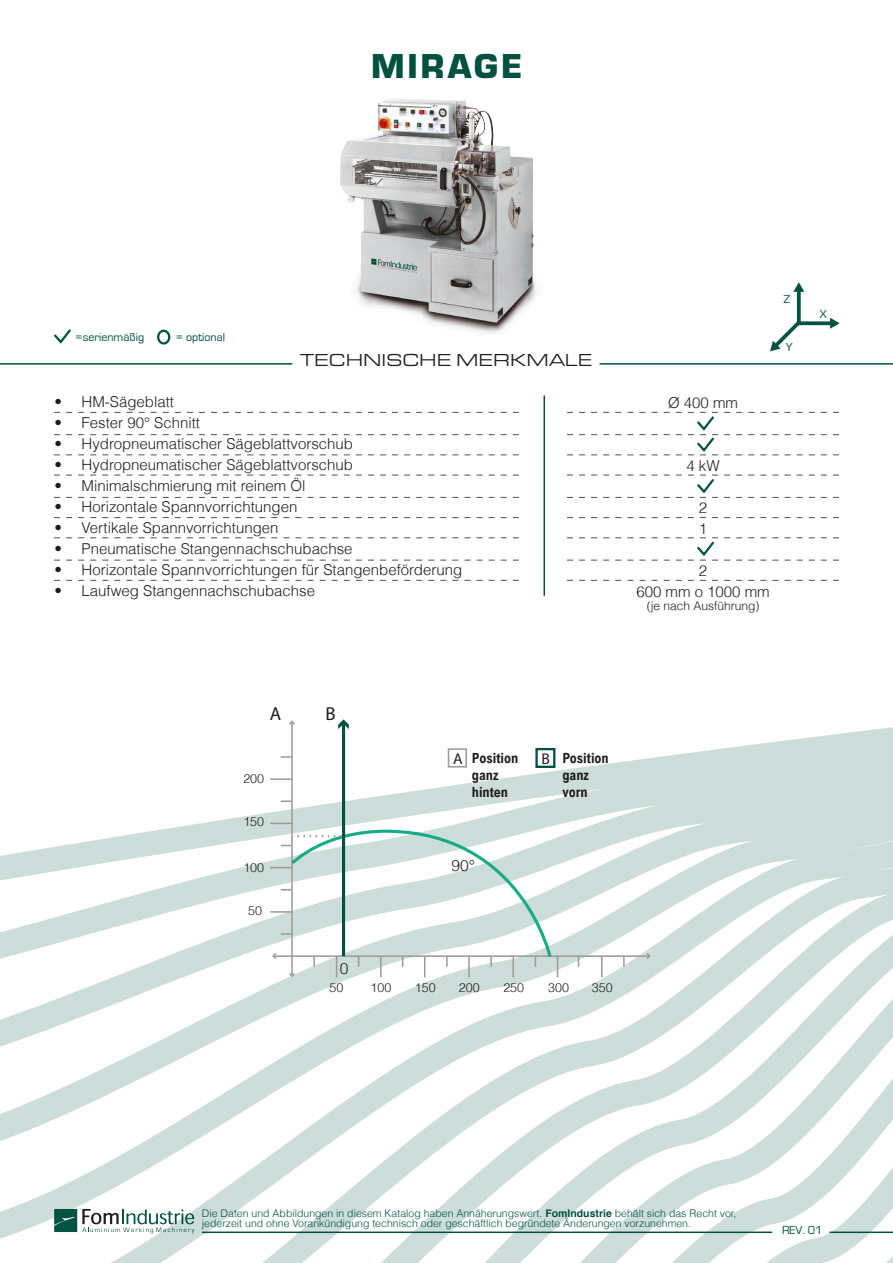
<style>
.page{position:relative;width:893px;height:1263px;background:#fff}
.page>*{position:absolute;margin:0;border:0;box-sizing:border-box;transform-origin:0 0}
.t1{font:900 36px "Eurostile";letter-spacing:.075em;color:#005140}
.t2{font:18.75px "Myriad Pro";color:#1d1d1b}
.t3{font:18px "Eurostile Ext";color:#1d1d1b}
.t4{font:300 15.6px "Helvetica";color:#1d1d1b}
.t5{font:15.6px "Myriad Pro";color:#1d1d1b}
.t6{font:300 15px "Helvetica";color:#1d1d1b}
.t7{font:700 14.1px/16.8px "Arial Nova Cond";color:#1d1d1b}
.t8{font:300 12.45px "Helvetica";color:#1d1d1b}
.t9{font:12px "Eurostile";color:#005240}
.t10{font:300 12px "Helvetica";color:#1d1d1b}
.t11{font:300 10.5px/10.5px "Helvetica";color:#005241}
.s1{font-family:"Myriad Pro";font-weight:400;font-size:15.6px}
.s2{font-weight:700}
</style>
<div class="page">
<svg style="left:0;top:727px;width:893px;height:536px"></svg>
<hr style="left:202px;top:1231px;width:570px;height:2px;background:#005241">
<svg style="left:54px;top:1209px;width:140px;height:24px"></svg>
<hr style="left:544px;top:395px;width:1px;height:201px;background:#005240">
<svg style="left:54px;top:329px;width:17px;height:15px"></svg>
<div style="left:157px;top:330px;width:13px;height:15px;border:2px solid #005240;border-radius:50%"></div>
<hr style="left:830px;top:1231px;width:63px;height:2px;background:#005241">
<svg style="left:54px;top:497px;width:465px;height:1px"></svg>
<svg style="left:54px;top:517px;width:465px;height:1px"></svg>
<svg style="left:567px;top:517px;width:272px;height:1px"></svg>
<svg style="left:54px;top:475px;width:465px;height:1px"></svg>
<svg style="left:54px;top:412px;width:465px;height:1px"></svg>
<svg style="left:54px;top:434px;width:465px;height:1px"></svg>
<svg style="left:54px;top:537px;width:465px;height:1px"></svg>
<svg style="left:54px;top:560px;width:465px;height:1px"></svg>
<svg style="left:770px;top:282px;width:70px;height:70px"></svg>
<svg style="left:567px;top:475px;width:272px;height:23px"></svg>
<svg style="left:54px;top:455px;width:465px;height:1px"></svg>
<svg style="left:567px;top:537px;width:272px;height:24px"></svg>
<svg style="left:567px;top:412px;width:272px;height:44px"></svg>
<svg style="left:54px;top:580px;width:465px;height:1px"></svg>
<svg style="left:567px;top:580px;width:272px;height:1px"></svg>
<img style="left:340px;top:99px;width:197px;height:235px">
<hr style="left:291px;top:722px;width:2px;height:254px;background:#9d9d9d">
<svg style="left:289px;top:720px;width:6px;height:5px"></svg>
<hr style="left:274px;top:955px;width:375px;height:2px;background:#9d9d9d">
<svg style="left:646px;top:953px;width:5px;height:6px"></svg>
<hr style="left:601px;top:956px;width:2px;height:21px;background:#9d9d9d">
<svg style="left:623px;top:957px;width:2px;height:10px"></svg>
<hr style="left:270px;top:822px;width:21px;height:2px;background:#9d9d9d">
<svg style="left:281px;top:800px;width:10px;height:2px"></svg>
<hr style="left:270px;top:778px;width:21px;height:2px;background:#9d9d9d">
<svg style="left:281px;top:756px;width:10px;height:2px"></svg>
<hr style="left:342px;top:723px;width:3px;height:233px;background:#005240">
<svg style="left:338px;top:719px;width:11px;height:10px"></svg>
<svg style="left:270px;top:830px;width:288px;height:147px"></svg>
<div style="left:448px;top:748px;width:19px;height:20px;border:2px solid #9d9d9d"></div>
<div style="left:535px;top:748px;width:20px;height:20px;border:2px solid #005240"></div>
<hr style="left:600px;top:363px;width:293px;height:2px;background:#005241">
<hr style="left:0;top:363px;width:292px;height:2px;background:#005140">
<p class="t1" style="left:371px;top:40px;width:152px">MIRAGE</p>
<p class="t9" style="left:75px;top:330px;width:70px">=serienmäßig</p>
<p class="t9" style="left:176px;top:330px;width:51px">= optional</p>
<p class="t3" style="left:300px;top:347px;width:294px">TECHNISCHE MERKMALE</p>
<p class="t6" style="left:55px;top:392px;width:121px">• HM-Sägeblatt</p>
<p class="t6" style="left:55px;top:413px;width:147px">• Fester 90° Schnitt</p>
<p class="t6" style="left:55px;top:434px;width:300px">• Hydropneumatischer Sägeblattvorschub</p>
<p class="t6" style="left:55px;top:455px;width:300px">• Hydropneumatischer Sägeblattvorschub</p>
<p class="t6" style="left:55px;top:476px;width:252px">• Minimalschmierung mit reinem Öl</p>
<p class="t6" style="left:55px;top:497px;width:244px">• Horizontale Spannvorrichtungen</p>
<p class="t6" style="left:55px;top:518px;width:226px">• Vertikale Spannvorrichtungen</p>
<p class="t6" style="left:55px;top:539px;width:299px">• Pneumatische Stangennachschubachse</p>
<p class="t6" style="left:55px;top:560px;width:409px">• Horizontale Spannvorrichtungen für Stangenbeförderung</p>
<p class="t6" style="left:55px;top:581px;width:262px">• Laufweg Stangennachschubachse</p>
<p class="t6" style="left:668px;top:393px;width:72px">Ø 400 mm</p>
<p class="t9" style="left:784px;top:292px;width:8px">Z</p>
<p class="t9" style="left:786px;top:341px;width:8px">Y</p>
<p class="t6" style="left:686px;top:456px;width:35px">4 kW</p>
<p class="t6" style="left:699px;top:498px;width:10px">2</p>
<p class="t6" style="left:699px;top:519px;width:10px">1</p>
<p class="t6" style="left:699px;top:561px;width:10px">2</p>
<p class="t6" style="left:636px;top:582px;width:135px">600 mm o 1000 mm</p>
<p class="t10" style="left:647px;top:598px;width:114px">(je nach Ausführung)</p>
<p class="t9" style="left:820px;top:307px;width:8px">X</p>
<p class="t2" style="left:270px;top:702px;width:13px">A</p>
<p class="t2" style="left:325px;top:702px;width:12px">B</p>
<p class="t8" style="left:243px;top:770px;width:22px">200</p>
<p class="t8" style="left:243px;top:814px;width:22px">150</p>
<p class="t8" style="left:243px;top:860px;width:22px">100</p>
<p class="t8" style="left:248px;top:903px;width:15px">50</p>
<p class="t4" style="left:340px;top:958px;width:10px">0</p>
<p class="t7" style="left:453px;top:750px;width:67px"><span class="s1">A</span> Position</p>
<p class="t5" style="left:541px;top:749px;width:10px">B</p>
<p class="t7" style="left:472px;top:766px;width:38px">ganz hinten</p>
<p class="t7" style="left:562px;top:750px;width:48px">Position ganz vorn</p>
<p class="t4" style="left:452px;top:856px;width:25px">90°</p>
<p class="t8" style="left:330px;top:979px;width:15px">50</p>
<p class="t8" style="left:370px;top:979px;width:22px">100</p>
<p class="t8" style="left:415px;top:979px;width:22px">150</p>
<p class="t8" style="left:459px;top:979px;width:22px">200</p>
<p class="t8" style="left:503px;top:979px;width:22px">250</p>
<p class="t8" style="left:548px;top:979px;width:22px">300</p>
<p class="t8" style="left:592px;top:979px;width:22px">350</p>
<p class="t11" style="left:202px;top:1208px;width:536px">Die Daten und Abbildungen in diesem Katalog haben Annäherungswert. <span class="s2">FomIndustrie</span> behält sich das Recht vor, jederzeit und ohne Vorankündigung technisch oder geschäftlich begründete Änderungen vorzunehmen.</p>
<p class="t9" style="left:782px;top:1223px;width:42px">REV. 01</p>
</div>
